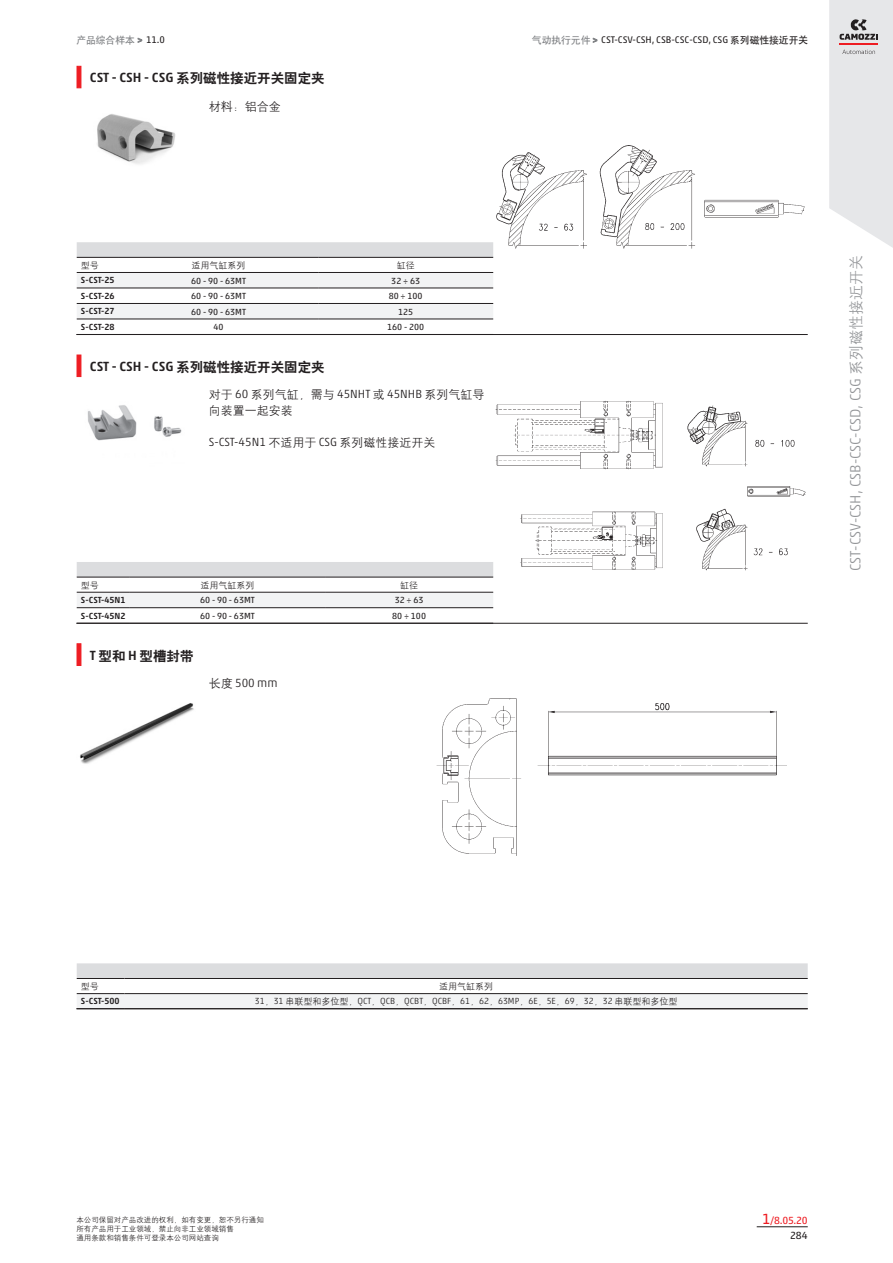
<style>
.page{position:relative;width:893px;height:1263px;background:#fff}
.page>*{position:absolute;margin:0;border:0;box-sizing:border-box;transform-origin:0 0}
.t1{font:300 15px "Akko W1 G";color:#939598}
.blockTitle_value{font:500 13.5px "Akko W1 G";color:#231f20}
.blockTitle_value-2{font:13.5px "H Yb 2 gj";color:#231f20}
.normal_value{font:12px/15.8px "H Yg 2 gj";color:#231f20}
.normal_value-2{font:300 12px "Akko W1 G";color:#231f20}
.secR{font:10.5px "Akko W1 G";color:#ee1d23}
.t2{font:10.5px "Akko W1 G";color:#231f20}
.t3{font:9.75px "Akko W1 G";color:#231f20}
.t4{font:9.75px "H Yb 1 gj";color:#808285}
.models_cell{font:9px "Akko W1 G";color:#231f20}
.models_cell-2{font:300 9px "Akko W1 G";color:#231f20}
.models_row_header{font:500 9px "Akko W1 G";color:#231f20}
.models_header{font:9px "H Yg 2 gj";color:#231f20}
.models_model{font:9px "H Yg 2 gj";color:#231f20}
.t5{font:7.5px/9px "H Yg 2 gj";color:#231f20}
.s1{font-family:"Akko W1 G";font-size:9px}
.s2{font-family:"Akko W1 G";color:#231f20}
.s3{font-family:"H Yb 2 gj";font-weight:400}
.s4{font-family:"H Yb 1 gj";color:#808285}
.s5{font-size:9px;color:#808285}
.s6{font-family:"H Yb 1 gj"}
.s7{font-family:"Akko W1 G";font-weight:300}
.s8{font-family:"H Yg 2 gj";font-weight:400}
.s9{font-family:"Akko W1 G";font-weight:500}
.s10{font-size:15px}
</style>
<div class="page">
<hr style="left:757px;top:1226px;width:51px;height:1px;background:#231f20">
<svg style="left:829px;top:0;width:64px;height:248px;background:#e4e4e6"></svg>
<svg style="left:593px;top:38px;width:4px;height:5px"></svg>
<svg style="left:138px;top:38px;width:4px;height:5px"></svg>
<hr style="left:77px;top:66px;width:4px;height:22px;background:#ee1d23">
<div style="left:77px;top:242px;width:416px;height:15px;background:#dcdddf"></div>
<svg style="left:77px;top:273px;width:416px;height:46px"></svg>
<hr style="left:77px;top:288px;width:42px;height:1px;background:#231f20">
<hr style="left:77px;top:303px;width:42px;height:1px;background:#231f20">
<hr style="left:77px;top:319px;width:42px;height:1px;background:#231f20">
<hr style="left:119px;top:288px;width:199px;height:1px;background:#231f20">
<hr style="left:119px;top:303px;width:199px;height:1px;background:#231f20">
<hr style="left:119px;top:319px;width:199px;height:1px;background:#231f20">
<hr style="left:318px;top:288px;width:175px;height:1px;background:#231f20">
<hr style="left:318px;top:303px;width:175px;height:1px;background:#231f20">
<hr style="left:318px;top:319px;width:175px;height:1px;background:#231f20">
<hr style="left:77px;top:257px;width:42px;height:1px;background:#231f20">
<hr style="left:77px;top:272px;width:42px;height:1px;background:#231f20">
<hr style="left:119px;top:257px;width:199px;height:1px;background:#231f20">
<hr style="left:119px;top:272px;width:199px;height:1px;background:#231f20">
<hr style="left:318px;top:257px;width:175px;height:1px;background:#231f20">
<hr style="left:318px;top:272px;width:175px;height:1px;background:#231f20">
<hr style="left:76px;top:334px;width:732px;height:1px;background:#231f20">
<img style="left:496px;top:145px;width:309px;height:104px">
<img style="left:97px;top:114px;width:78px;height:50px">
<hr style="left:77px;top:355px;width:4px;height:22px;background:#ee1d23">
<div style="left:77px;top:562px;width:416px;height:15px;background:#dcdddf"></div>
<div style="left:77px;top:593px;width:416px;height:14px;background:#f2f3f4"></div>
<hr style="left:77px;top:607px;width:53px;height:1px;background:#231f20">
<hr style="left:130px;top:607px;width:195px;height:1px;background:#231f20">
<hr style="left:325px;top:607px;width:168px;height:1px;background:#231f20">
<hr style="left:77px;top:577px;width:53px;height:1px;background:#231f20">
<hr style="left:77px;top:592px;width:53px;height:1px;background:#231f20">
<hr style="left:130px;top:577px;width:195px;height:1px;background:#231f20">
<hr style="left:130px;top:592px;width:195px;height:1px;background:#231f20">
<hr style="left:325px;top:577px;width:168px;height:1px;background:#231f20">
<hr style="left:325px;top:592px;width:168px;height:1px;background:#231f20">
<hr style="left:76px;top:623px;width:732px;height:1px;background:#231f20">
<img style="left:496px;top:401px;width:309px;height:170px">
<img style="left:87px;top:405px;width:95px;height:36px">
<hr style="left:77px;top:643px;width:4px;height:23px;background:#ee1d23">
<div style="left:77px;top:963px;width:731px;height:15px;background:#dcdddf"></div>
<svg style="left:77px;top:994px;width:731px;height:14px"></svg>
<hr style="left:77px;top:978px;width:48px;height:1px;background:#231f20">
<hr style="left:77px;top:993px;width:48px;height:1px;background:#231f20">
<hr style="left:125px;top:978px;width:683px;height:1px;background:#231f20">
<hr style="left:125px;top:993px;width:683px;height:1px;background:#231f20">
<hr style="left:76px;top:1008px;width:732px;height:1px;background:#231f20">
<img style="left:80px;top:703px;width:114px;height:61px">
<img style="left:436px;top:698px;width:351px;height:158px">
<p class="t4" style="left:76px;top:36px;width:90px">产品综合样本 <span class="s1">&gt;</span> <span class="s2">11.0</span></p>
<p class="blockTitle_value" style="left:90px;top:67px;width:236px">CST - CSH - CSG <span class="s3">系列磁性接近开关固定夹</span></p>
<p class="normal_value" style="left:209px;top:98px;width:73px">材料：铝合金</p>
<p class="t3" style="left:532px;top:33px;width:278px"><span class="s4">气动执行元件</span> <span class="s5">&gt;</span> CST-CSV-CSH, CSB-CSC-CSD, CSG <span class="s6">系列磁性接近开关</span></p>
<p class="models_model" style="left:81px;top:261px;width:20px">型号</p>
<p class="models_header" style="left:192px;top:261px;width:55px">适用气缸系列</p>
<p class="models_header" style="left:397px;top:261px;width:19px">缸径</p>
<p class="models_row_header" style="left:81px;top:274px;width:35px">S-CST-25</p>
<p class="models_cell" style="left:191px;top:274px;width:56px">60 - 90 - 63MT</p>
<p class="models_cell" style="left:391px;top:274px;width:30px">32 ÷ 63</p>
<p class="models_row_header" style="left:81px;top:289px;width:35px">S-CST-26</p>
<p class="models_cell" style="left:191px;top:290px;width:56px">60 - 90 - 63MT</p>
<p class="models_cell" style="left:389px;top:290px;width:35px">80 ÷ 100</p>
<p class="models_row_header" style="left:81px;top:305px;width:35px">S-CST-27</p>
<p class="models_cell" style="left:191px;top:305px;width:56px">60 - 90 - 63MT</p>
<p class="models_cell" style="left:398px;top:305px;width:17px">125</p>
<p class="models_row_header" style="left:81px;top:320px;width:35px">S-CST-28</p>
<p class="models_cell" style="left:214px;top:321px;width:12px">40</p>
<p class="models_cell" style="left:387px;top:321px;width:39px">160 - 200</p>
<p class="blockTitle_value" style="left:90px;top:356px;width:236px">CST - CSH - CSG <span class="s3">系列磁性接近开关固定夹</span></p>
<p class="normal_value" style="left:209px;top:387px;width:277px">对于 <span class="s7">60</span> 系列气缸，需与 <span class="s7">45NHT</span> 或 <span class="s7">45NHB</span> 系列气缸导向装置一起安装</p>
<p class="normal_value-2" style="left:209px;top:433px;width:228px">S-CST-45N1 <span class="s8">不适用于</span> CSG <span class="s8">系列磁性接近开关</span></p>
<p class="models_model" style="left:81px;top:581px;width:20px">型号</p>
<p class="models_header" style="left:200px;top:581px;width:55px">适用气缸系列</p>
<p class="models_header" style="left:400px;top:581px;width:19px">缸径</p>
<p class="models_row_header" style="left:81px;top:593px;width:46px">S-CST-45N1</p>
<p class="models_cell" style="left:200px;top:594px;width:56px">60 - 90 - 63MT</p>
<p class="models_cell" style="left:395px;top:594px;width:30px">32 ÷ 63</p>
<p class="models_row_header" style="left:81px;top:609px;width:46px">S-CST-45N2</p>
<p class="models_cell" style="left:200px;top:609px;width:56px">60 - 90 - 63MT</p>
<p class="models_cell" style="left:392px;top:609px;width:35px">80 ÷ 100</p>
<p class="blockTitle_value-2" style="left:90px;top:649px;width:105px"><span class="s9">T</span> 型和 <span class="s9">H</span> 型槽封带</p>
<p class="normal_value-2" style="left:209px;top:675px;width:70px"><span class="s8">长度</span> 500 mm</p>
<h1 class="t1" style="left:845px;top:571px;width:318px;rotate:-90deg">CST-CSV-CSH, CSB-CSC-CSD, CSG <span class="s8">系列磁性接近开关</span></h1>
<p class="models_model" style="left:81px;top:982px;width:20px">型号</p>
<p class="models_header" style="left:439px;top:982px;width:55px">适用气缸系列</p>
<p class="models_row_header" style="left:81px;top:995px;width:40px">S-CST-500</p>
<p class="models_cell-2" style="left:255px;top:995px;width:424px">31<span class="s8">，</span>31 <span class="s8">串联型和多位型，</span>QCT<span class="s8">，</span>QCB<span class="s8">，</span>QCBT<span class="s8">，</span>QCBF<span class="s8">，</span>61<span class="s8">，</span>62<span class="s8">，</span>63MP<span class="s8">，</span>6E<span class="s8">，</span>5E<span class="s8">，</span>69<span class="s8">，</span>32<span class="s8">，</span>32 <span class="s8">串联型和多位型</span></p>
<p class="t5" style="left:76px;top:1215px;width:189px">本公司保留对产品改进的权利，如有变更，恕不另行通知所有产品用于工业领域，禁止向非工业领域销售<br>通用条款和销售条件可登录本公司网站查询</p>
<p class="secR" style="left:762px;top:1212px;width:47px"><span class="s10">1</span>/8.05.20</p>
<p class="t2" style="left:790px;top:1228px;width:19px">284</p>
</div>
